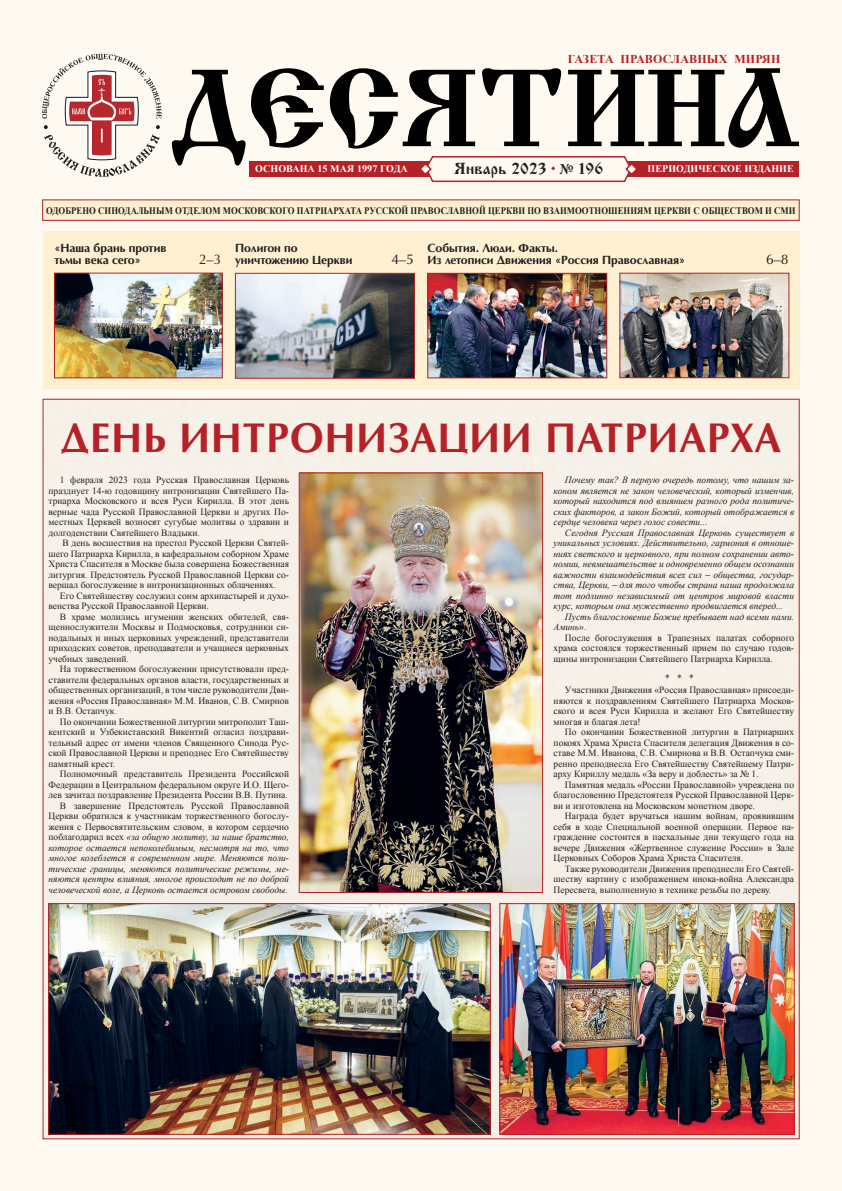
<style>
.page{position:relative;width:842px;height:1191px;background:#fefaf1}
.page>*{position:absolute;margin:0;border:0;box-sizing:border-box;transform-origin:0 0}
.t1{font:700 41.8px "AG Opus C";letter-spacing:.03em;color:#b42127;scale:.96 1}
.t2{font:16px "Izhitsa C";color:#231f20}
.t3{font:14px "AG Opus C";color:#231f20}
.t4{font:700 12px/12px "AG Opus C";color:#231f20}
.t5{font:700 12px "Times New Roman";letter-spacing:.015em;color:#b42127}
.t6{font:700 10px "Times New Roman";letter-spacing:.005em;color:#231f20;scale:.87 1}
.t7{font:700 10px "Times New Roman";letter-spacing:.01em;color:#fff}
.t8{font:9.5px/10.5px "Times New Roman";color:#231f20;text-align:justify}
.t9{font:italic 9.5px/10.5px "Times New Roman";color:#231f20;text-align:justify}
.s1{font-family:"Minion Pro";font-weight:700}
.s2{font-style:italic}
.s3{font-style:normal;color:#000}
.s4{font-style:normal}
</style>
<div class="page">
<div style="left:45px;top:401px;width:752px;height:736px;background:#f6f0e7"></div>
<div style="left:249px;top:161px;width:550px;height:16px;background:#b42127"></div>
<div style="left:43px;top:200px;width:756px;height:20px;background:#fef0d0"></div>
<div style="left:42px;top:200px;width:757px;height:21px;border:1px solid #b42127"></div>
<svg style="left:421px;top:166px;width:215px;height:17px"></svg>
<svg style="left:172px;top:68px;width:627px;height:98px"></svg>
<svg style="left:648px;top:70px;width:76px;height:76px"></svg>
<div style="left:43px;top:231px;width:756px;height:157px;background:#fef0d0"></div>
<svg style="left:42px;top:54px;width:119px;height:123px"></svg>
<img style="left:56px;top:275px;width:165px;height:101px">
<div style="left:54px;top:273px;width:169px;height:105px;border:1px solid #b42127"></div>
<img style="left:429px;top:275px;width:176px;height:101px">
<div style="left:427px;top:273px;width:180px;height:105px;border:1px solid #b42127"></div>
<img style="left:622px;top:275px;width:165px;height:101px">
<div style="left:620px;top:273px;width:169px;height:105px;border:1px solid #b42127"></div>
<img style="left:301px;top:475px;width:240px;height:415px">
<div style="left:299px;top:473px;width:244px;height:419px;border:1px solid #b42127"></div>
<img style="left:237px;top:275px;width:176px;height:101px">
<div style="left:235px;top:273px;width:180px;height:105px;border:1px solid #b42127"></div>
<img style="left:502px;top:905px;width:290px;height:227px">
<div style="left:500px;top:903px;width:294px;height:231px;border:1px solid #b42127"></div>
<img style="left:50px;top:905px;width:438px;height:227px">
<div style="left:48px;top:903px;width:442px;height:231px;border:1px solid #b42127"></div>
<p class="t5" style="left:568px;top:50px;width:214px">ГАЗЕТА ПРАВОСЛАВНЫХ МИРЯН</p>
<h2 class="t2" style="left:454px;top:159px;width:150px">Январь 2023 <span class="s1">№</span> 196</h2>
<p class="t7" style="left:255px;top:162px;width:154px">ОСНОВАНА 15 МАЯ 1997 ГОДА</p>
<p class="t7" style="left:647px;top:162px;width:16px">Периоди</p>
<p class="t7" style="left:698px;top:162px;width:54px">ческое издание</p>
<p class="t6" style="left:46px;top:203px;width:863px">ОДОБРЕНО СИНОДАЛЬНЫМ ОТДЕЛОМ МОСКОВСКОГО ПАТРИАРХАТА РУССКОЙ ПРАВОСЛАВНОЙ ЦЕРКВИ ПО ВЗАИМООТНОШЕНИЯМ ЦЕРКВИ С ОБЩЕСТВОМ И СМИ</p>
<p class="t4" style="left:54px;top:242px;width:113px">«Наша брань против тьмы века сего»</p>
<h3 class="t3" style="left:199px;top:251px;width:24px">2–3</h3>
<p class="t4" style="left:235px;top:242px;width:119px">Полигон по уничтожению Церкви</p>
<h3 class="t3" style="left:391px;top:251px;width:24px">4–5</h3>
<p class="t4" style="left:427px;top:242px;width:259px">События. Люди. Факты.<br>Из летописи Движения «Россия Православная»</p>
<h3 class="t3" style="left:766px;top:251px;width:24px">6–8</h3>
<h1 class="t1" style="left:61px;top:413px;width:752px">ДЕНЬ ИНТРОНИЗАЦИИ ПАТРИАРХА</h1>
<p class="t8" style="left:49px;top:474px;width:242px;text-indent:11px">1 февраля 2023 года Русская Православная Церковь празднует 14-ю годовщину интронизации Святейшего Па&shy;триарха Московского и всея Руси Кирилла. В этот день верные чада Русской Православной Церкви и других По&shy;местных Церквей возносят сугубые молитвы о здравии и долгоденствии Святейшего Владыки.</p>
<p class="t8" style="left:49px;top:537px;width:242px;text-indent:14px">В день восшествия на престол Русской Церкви Святей&shy;шего Патриарха Кирилла, в кафедральном соборном Храме Христа Спасителя в Москве была совершена Божественная литургия. Предстоятель Русской Православной Церкви со&shy;вершал богослужение в интронизационных облачениях.</p>
<p class="t8" style="left:49px;top:590px;width:242px;text-indent:11px">Его Святейшеству сослужил сонм архипастырей и духо&shy;венства Русской Православной Церкви.</p>
<p class="t8" style="left:49px;top:611px;width:242px;text-indent:11px">В храме молились игумении женских обителей, свя&shy;щеннослужители Москвы и Подмосковья, сотрудники си&shy;нодальных и иных церковных учреждений, представители приходских советов, преподаватели и учащиеся церковных учебных заведений.</p>
<p class="t8" style="left:49px;top:663px;width:242px;text-indent:11px">На торжественном богослужении присутствовали пред&shy;ставители федеральных органов власти, государственных и общественных организаций, в том числе руководители Дви&shy;жения «Россия Православная» М.М. Иванов, С.В. Смирнов и В.В. Остапчук.</p>
<p class="t8" style="left:49px;top:716px;width:242px;text-indent:11px">По окончании Божественной литургии митрополит Таш&shy;кентский и Узбекистанский Викентий огласил поздрави&shy;тельный адрес от имени членов Священного Синода Рус&shy;ской Православной Церкви и преподнес Его Святейшеству памятный крест.</p>
<p class="t8" style="left:49px;top:768px;width:242px;text-align:right">Полномочный представитель Президента Российской Федерации в Центральном федеральном округе И.О. Щего&shy;лев зачитал поздравление Президента России В.В. Путина.<br>В завершение Предстоятель Русской Православной Церкви обратился к участникам торжественного богослу&shy;жения с Первосвятительским словом, в котором сердечно поблагодарил всех <span class="s2">«за общую молитву, за наше братство, которое остается непоколебимым, несмотря на то, что многое колеблется в современном мире. Меняются поли&shy;тические границы, меняются политические режимы, ме&shy;няются центры влияния, многое происходит не по доброй человеческой воле, а Церковь остается островом свободы.</span></p>
<p class="t9" style="left:554px;top:474px;width:242px;text-indent:11px">Почему так? В первую очередь потому, что нашим за&shy;коном является не закон человеческий, который изменчив, который находится под влиянием разного рода политиче&shy;ских факторов, а закон Божий, который отображается в сердце человека через голос совести...</p>
<p class="t9" style="left:554px;top:527px;width:242px;text-indent:11px">Сегодня Русская Православная Церковь существует в уникальных условиях. Действительно, гармония в отноше&shy;ниях светского и церковного, при полном сохранении авто&shy;номии, невмешательстве и одновременно общем осознании важности взаимодействия всех сил <span class="s3">–</span> общества, государ&shy;ства, Церкви, <span class="s3">–</span> для того чтобы страна наша продолжала тот подлинно независимый от центров мировой власти курс, которым она мужественно продвигается вперед...</p>
<p class="t9" style="left:554px;top:611px;width:242px;text-indent:11px">Пусть благословение Божие пребывает над всеми нами.<br>Аминь<span class="s4">».</span></p>
<p class="t8" style="left:554px;top:632px;width:242px;text-indent:11px">После богослужения в Трапезных палатах соборного храма состоялся торжественный прием по случаю годов&shy;щины интронизации Святейшего Патриарха Кирилла.</p>
<p class="t8" style="left:565px;top:671px;width:231px;line-height:12.5px;text-align:center">* * *<br>Участники Движения «Россия Православная» присоеди-</p>
<p class="t8" style="left:554px;top:695px;width:242px">няются к поздравлениям Святейшего Патриарха Москов&shy;ского и всея Руси Кирилла и желают Его Святейшеству многая и благая лета!</p>
<p class="t8" style="left:554px;top:726px;width:242px;text-indent:11px">По окончании Божественной литургии в Патриарших покоях Храма Христа Спасителя делегация Движения в со&shy;ставе М.М. Иванова, С.В. Смирнова и В.В. Остапчука сми&shy;ренно преподнесла Его Святейшеству Святейшему Патри&shy;арху Кириллу медаль «За веру и доблесть» за № 1.</p>
<p class="t8" style="left:554px;top:779px;width:242px;text-indent:11px">Памятная медаль «России Православной» учреждена по благословению Предстоятеля Русской Православной Церк&shy;ви и изготовлена на Московском монетном дворе.</p>
<p class="t8" style="left:554px;top:810px;width:242px;text-indent:11px">Награда будет вручаться нашим войнам, проявившим себя в ходе Специальной военной операции. Первое на&shy;граждение состоится в пасхальные дни текущего года на вечере Движения «Жертвенное служение России» в Зале Церковных Соборов Храма Христа Спасителя.</p>
<p class="t8" style="left:554px;top:863px;width:242px;text-indent:11px">Также руководители Движения преподнесли Его Святей&shy;шеству картину с изображением инока-война Александра Пересвета, выполненную в технике резьбы по дереву.</p>
</div>
